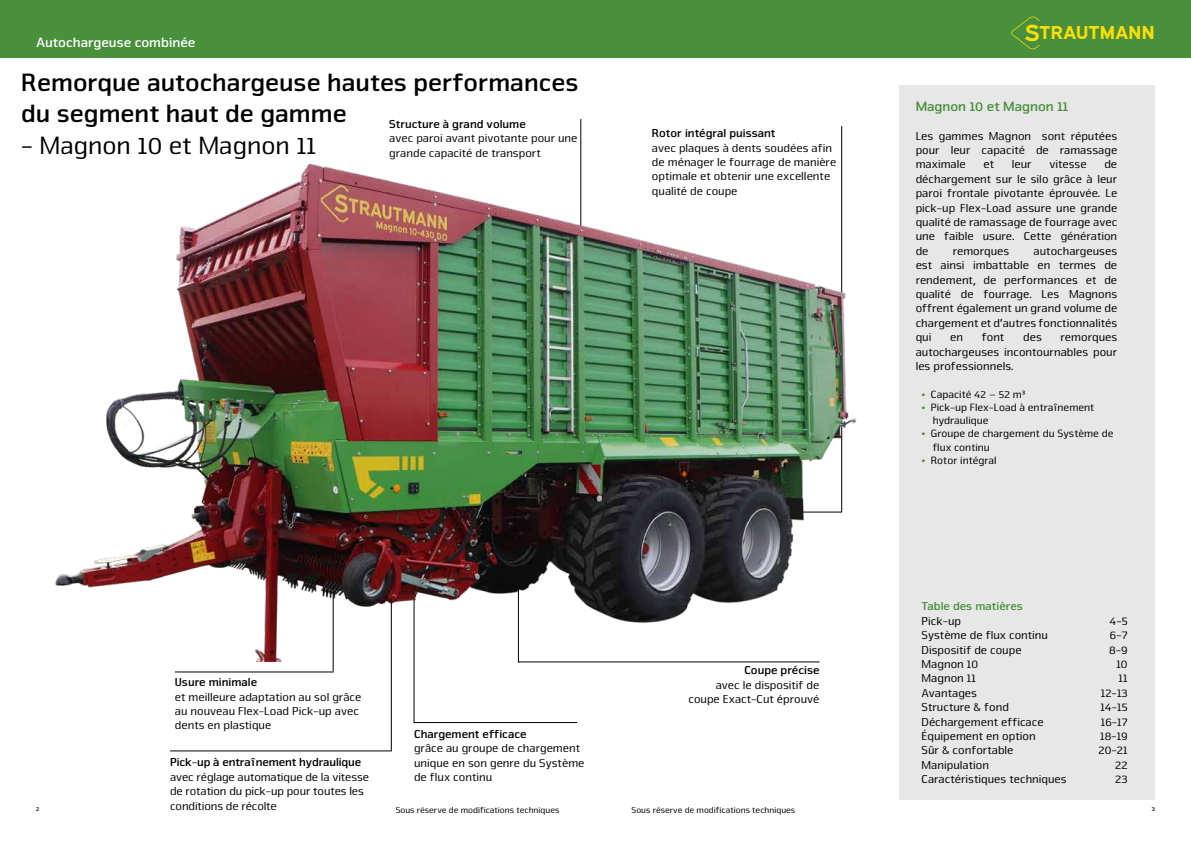
<style>
.page{position:relative;width:1191px;height:842px;background:#fff}
.page>*{position:absolute;margin:0;border:0;box-sizing:border-box;transform-origin:0 0}
.t1{font:700 26px/31.2px "Nuri Pro";color:#000}
.t2{font:26px "Nuri Pro";color:#000}
.t3{font:700 18.7px "Expressway Rg";color:#ffdd06}
.t4{font:700 14px "Nuri Pro";color:#fff}
.t5{font:700 14px "Nuri Pro";color:#48903c}
.t6{font:12px/14.4px "Nuri Pro";color:#000}
.t7{font:700 12px "Nuri Pro";color:#000}
.t8{font:700 12px "Nuri Pro";color:#48903c}
.t9{font:11px/13.2px "Nuri Pro";color:#000}
.t10{font:9px "Nuri Pro";color:#000}
.t11{font:700 6px "Nuri Pro";color:#000}
.s1{font-size:23.4px}
.s2{font-weight:700;color:#48903c}
</style>
<div class="page">
<div style="left:0;top:0;width:1191px;height:57px;background:#48903c"></div>
<svg style="left:1011px;top:16px;width:28px;height:33px"></svg>
<div style="left:899px;top:85px;width:256px;height:714px;background:#e7e7e7"></div>
<hr style="left:841px;top:126px;width:1px;height:386px;background:#000">
<hr style="left:580px;top:119px;width:1px;height:159px;background:#000">
<hr style="left:413px;top:553px;width:1px;height:170px;background:#000">
<hr style="left:333px;top:553px;width:1px;height:118px;background:#000">
<hr style="left:175px;top:671px;width:159px;height:1px;background:#000">
<hr style="left:414px;top:722px;width:163px;height:1px;background:#000">
<img style="left:55px;top:157px;width:802px;height:504px">
<hr style="left:391px;top:602px;width:1px;height:149px;background:#000">
<hr style="left:170px;top:750px;width:221px;height:1px;background:#000">
<hr style="left:518px;top:661px;width:301px;height:1px;background:#000">
<p class="t4" style="left:36px;top:34px;width:161px">Autochargeuse combinée</p>
<h1 class="t1" style="left:21px;top:67px;width:558px">Remorque autochargeuse hautes performances du segment haut de gamme</h1>
<h1 class="t2" style="left:21px;top:130px;width:297px">- Magnon 10 et Magnon 11</h1>
<p class="t7" style="left:389px;top:117px;width:138px">Structure à grand volume</p>
<p class="t6" style="left:389px;top:131px;width:190px">avec paroi avant pivotante pour une grande capacité de transport</p>
<p class="t7" style="left:652px;top:126px;width:125px">Rotor intégral puissant</p>
<p class="t6" style="left:652px;top:141px;width:186px">avec plaques à dents soudées afin de ménager le fourrage de manière optimale et obtenir une excellente qualité de coupe</p>
<h2 class="t3" style="left:1024px;top:18px;width:132px"><span class="s1">S</span>TRAUTMANN</h2>
<p class="t5" style="left:915px;top:98px;width:154px">Magnon 10 et Magnon 11</p>
<p class="t6" style="left:915px;top:129px;width:203px;text-align:justify">Les gammes Magnon sont réputées pour leur capacité de ramassage maximale</p>
<p class="t6" style="left:915px;top:157px;width:203px;text-align:justify;text-indent:189px">de déchargement sur le silo grâce à leur paroi frontale pivotante éprouvée. Le pick-up Flex-Load assure une grande qualité de ramassage de fourrage avec une faible usure. Cette génération de</p>
<p class="t6" style="left:983px;top:157px;width:12px">et</p>
<p class="t6" style="left:1011px;top:157px;width:21px">leur</p>
<p class="t6" style="left:1049px;top:157px;width:39px">vitesse</p>
<p class="t6" style="left:915px;top:244px;width:203px;text-align:justify;text-indent:118px">autochargeuses est ainsi imbattable en termes de rendement, de performances et de qualité de fourrage. Les Magnons offrent également un grand volume de chargement et d’autres fonctionnalités qui</p>
<p class="t6" style="left:952px;top:244px;width:58px">remorques</p>
<p class="t6" style="left:950px;top:330px;width:14px">en</p>
<p class="t6" style="left:981px;top:330px;width:24px">font</p>
<p class="t6" style="left:1023px;top:330px;width:20px">des</p>
<p class="t6" style="left:915px;top:330px;width:203px;text-align:justify;text-indent:145px">remorques autochargeuses incontournables pour les professionnels.</p>
<p class="t9" style="left:921px;top:388px;width:106px"><span class="s2">•</span> Capacité 42 – 52 m³</p>
<p class="t9" style="left:932px;top:401px;width:163px;text-indent:-11px"><span class="s2">•</span> Pick-up Flex-Load à entraînement hydraulique</p>
<p class="t9" style="left:932px;top:427px;width:182px;text-indent:-11px"><span class="s2">•</span> Groupe de chargement du Système de flux continu</p>
<p class="t9" style="left:921px;top:454px;width:77px"><span class="s2">•</span> Rotor intégral</p>
<p class="t8" style="left:921px;top:599px;width:103px">Table des matières</p>
<p class="t6" style="left:921px;top:614px;width:41px">Pick-up</p>
<p class="t6" style="left:1109px;top:614px;width:20px">4-5</p>
<p class="t6" style="left:921px;top:628px;width:128px">Système de flux continu</p>
<p class="t6" style="left:1110px;top:628px;width:19px">6-7</p>
<p class="t6" style="left:921px;top:643px;width:102px">Dispositif de coupe</p>
<p class="t6" style="left:1109px;top:643px;width:20px">8-9</p>
<p class="t6" style="left:921px;top:657px;width:58px">Magnon 10</p>
<p class="t6" style="left:1116px;top:657px;width:13px">10</p>
<p class="t6" style="left:921px;top:671px;width:56px">Magnon 11</p>
<p class="t6" style="left:1118px;top:671px;width:11px">11</p>
<p class="t6" style="left:921px;top:686px;width:57px">Avantages</p>
<p class="t6" style="left:1100px;top:686px;width:28px">12-13</p>
<p class="t6" style="left:921px;top:700px;width:89px">Structure &amp; fond</p>
<p class="t6" style="left:1100px;top:700px;width:29px">14-15</p>
<p class="t6" style="left:921px;top:715px;width:124px">Déchargement efficace</p>
<p class="t6" style="left:1100px;top:715px;width:28px">16-17</p>
<p class="t6" style="left:921px;top:729px;width:115px">Équipement en option</p>
<p class="t6" style="left:1100px;top:729px;width:29px">18-19</p>
<p class="t6" style="left:921px;top:743px;width:93px">Sûr &amp; confortable</p>
<p class="t6" style="left:1098px;top:743px;width:31px">20-21</p>
<p class="t6" style="left:921px;top:758px;width:69px">Manipulation</p>
<p class="t6" style="left:1115px;top:758px;width:14px">22</p>
<p class="t6" style="left:921px;top:772px;width:147px">Caractéristiques techniques</p>
<p class="t6" style="left:1115px;top:772px;width:14px">23</p>
<p class="t7" style="left:744px;top:663px;width:77px">Coupe précise</p>
<p class="t6" style="left:688px;top:678px;width:132px;text-align:right">avec le dispositif de coupe Exact-Cut éprouvé</p>
<p class="t7" style="left:175px;top:675px;width:84px">Usure minimale</p>
<p class="t6" style="left:175px;top:689px;width:188px">et meilleure adaptation au sol grâce au nouveau Flex-Load Pick-up avec dents en plastique</p>
<p class="t7" style="left:170px;top:755px;width:193px">Pick-up à entraînement hydraulique</p>
<p class="t6" style="left:170px;top:770px;width:200px">avec réglage automatique de la vitesse de rotation du pick-up pour toutes les conditions de récolte</p>
<p class="t7" style="left:414px;top:727px;width:114px">Chargement efficace</p>
<p class="t6" style="left:414px;top:741px;width:172px">grâce au groupe de chargement unique en son genre du Système de flux continu</p>
<p class="t10" style="left:396px;top:805px;width:165px">Sous réserve de modifications techniques</p>
<p class="t10" style="left:631px;top:805px;width:165px">Sous réserve de modifications techniques</p>
<p class="t11" style="left:36px;top:805px;width:5px">2</p>
<p class="t11" style="left:1151px;top:805px;width:5px">3</p>
</div>
